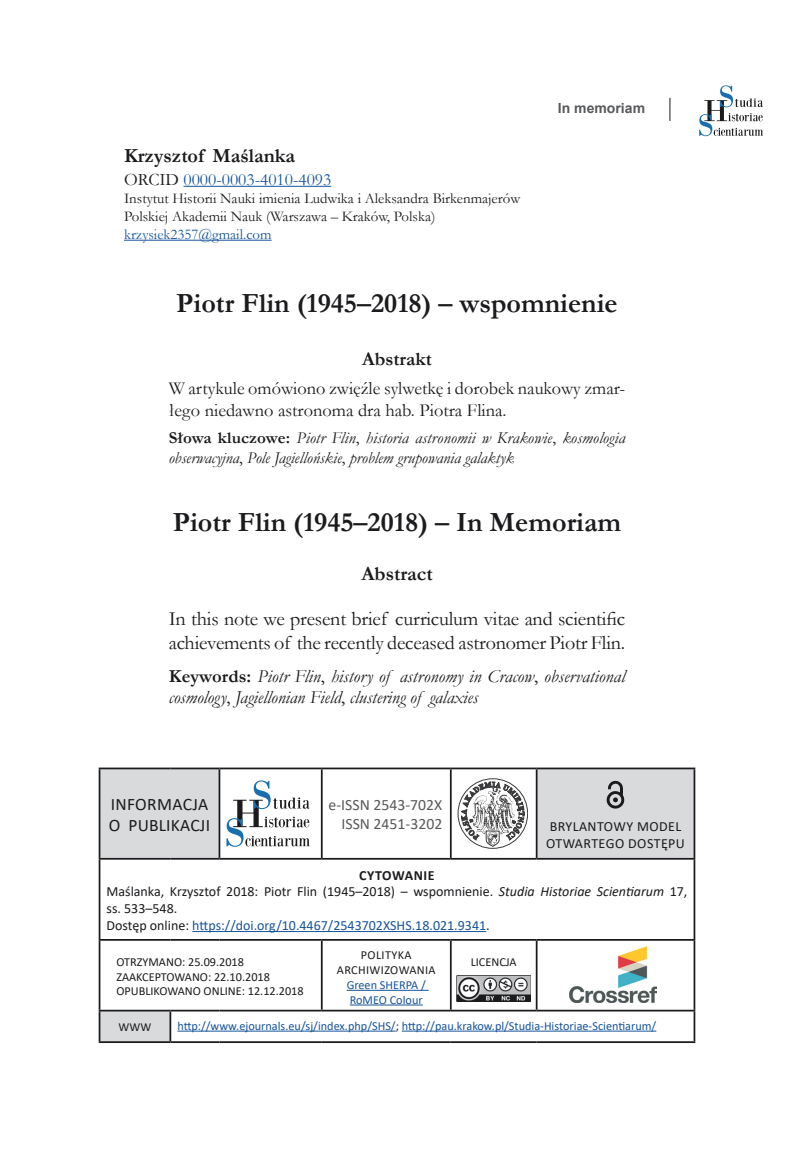
<style>
.page{position:relative;width:794px;height:1166px;background:#fff}
.page>*{position:absolute;margin:0;border:0;box-sizing:border-box;transform-origin:0 0}
.t1{font:700 28px "Garamond";color:#1b1b1e}
.t2{font:20.12px/24.2px "Garamond";letter-spacing:-.01em;color:#1b1b1e}
.t3{font:700 20.12px "Garamond";color:#1b1b1e}
.t4{font:700 19.25px "Garamond";color:#1b1b1e}
.t5{font:italic 18.38px/21.9px "Garamond";color:#1b1b1e}
.t6{font:18.38px/21.9px "Garamond";color:#1b1b1e}
.t7{font:17.5px "Garamond";color:#175499}
.t8{font:17.5px/21px "Calibri";letter-spacing:.01em;color:#1b1b1e}
.t9{font:italic 16.62px/20.1px "Garamond";color:#1b1b1e}
.t10{font:15.75px/19.2px "Calibri";color:#58595b;text-align:right}
.t11{font:14.88px/18px "Garamond";color:#1b1b1e}
.t12{font:14.88px "Garamond";color:#175499}
.t13{font:14px/16.8px "Calibri";color:#1b1b1e}
.t14{font:14px/17.5px "Calibri";letter-spacing:.03em;color:#1b1b1e}
.t15{font:700 14px "Arial";color:#58595b}
.t16{font:12.25px/14.7px "Calibri";color:#175499}
.t17{font:12.25px/14.7px "Calibri";color:#1b1b1e}
.t18{font:12.25px/15.2px "Calibri";letter-spacing:.03em;color:#1b1b1e;text-align:center}
.s1{color:#1b1b1e}
.s2{font-weight:700;font-style:normal}
.s3{font-style:normal}
.s4{font-weight:700}
.s5{font-style:italic}
.s6{color:#175499}
</style>
<div class="page">
<svg style="left:699px;top:85px;width:64px;height:51px"></svg>
<svg style="left:669px;top:98px;width:1px;height:23px"></svg>
<hr style="left:183px;top:186px;width:148px;height:1px;background:#175499">
<hr style="left:124px;top:240px;width:148px;height:1px;background:#175499">
<svg style="left:100px;top:769px;width:593px;height:272px"></svg>
<hr style="left:99px;top:767px;width:71px;height:2px;background:#1b1b1e">
<hr style="left:99px;top:769px;width:1px;height:89px;background:#1b1b1e">
<hr style="left:170px;top:767px;width:49px;height:2px;background:#1b1b1e">
<hr style="left:219px;top:767px;width:103px;height:2px;background:#1b1b1e">
<hr style="left:219px;top:769px;width:1px;height:89px;background:#1b1b1e">
<hr style="left:322px;top:767px;width:129px;height:2px;background:#1b1b1e">
<hr style="left:321px;top:769px;width:2px;height:89px;background:#1b1b1e">
<hr style="left:451px;top:767px;width:85px;height:2px;background:#1b1b1e">
<hr style="left:450px;top:769px;width:2px;height:89px;background:#1b1b1e">
<hr style="left:536px;top:767px;width:159px;height:2px;background:#1b1b1e">
<hr style="left:536px;top:769px;width:1px;height:89px;background:#1b1b1e">
<hr style="left:693px;top:769px;width:2px;height:89px;background:#1b1b1e">
<hr style="left:99px;top:858px;width:71px;height:1px;background:#1b1b1e">
<hr style="left:99px;top:859px;width:1px;height:80px;background:#1b1b1e">
<hr style="left:170px;top:858px;width:49px;height:1px;background:#1b1b1e">
<hr style="left:219px;top:858px;width:103px;height:1px;background:#1b1b1e">
<hr style="left:322px;top:858px;width:129px;height:1px;background:#1b1b1e">
<hr style="left:451px;top:858px;width:85px;height:1px;background:#1b1b1e">
<hr style="left:536px;top:858px;width:159px;height:1px;background:#1b1b1e">
<hr style="left:693px;top:859px;width:2px;height:80px;background:#1b1b1e">
<hr style="left:99px;top:939px;width:71px;height:2px;background:#1b1b1e">
<hr style="left:99px;top:941px;width:1px;height:69px;background:#1b1b1e">
<hr style="left:170px;top:939px;width:49px;height:2px;background:#1b1b1e">
<hr style="left:219px;top:939px;width:103px;height:2px;background:#1b1b1e">
<hr style="left:322px;top:939px;width:129px;height:2px;background:#1b1b1e">
<hr style="left:321px;top:941px;width:2px;height:69px;background:#1b1b1e">
<hr style="left:451px;top:939px;width:85px;height:2px;background:#1b1b1e">
<hr style="left:450px;top:941px;width:2px;height:69px;background:#1b1b1e">
<hr style="left:536px;top:939px;width:159px;height:2px;background:#1b1b1e">
<hr style="left:536px;top:941px;width:1px;height:69px;background:#1b1b1e">
<hr style="left:693px;top:941px;width:2px;height:69px;background:#1b1b1e">
<hr style="left:99px;top:1010px;width:71px;height:1px;background:#1b1b1e">
<hr style="left:99px;top:1011px;width:1px;height:30px;background:#1b1b1e">
<hr style="left:170px;top:1010px;width:49px;height:1px;background:#1b1b1e">
<hr style="left:169px;top:1011px;width:2px;height:30px;background:#1b1b1e">
<hr style="left:219px;top:1010px;width:103px;height:1px;background:#1b1b1e">
<hr style="left:322px;top:1010px;width:129px;height:1px;background:#1b1b1e">
<hr style="left:451px;top:1010px;width:85px;height:1px;background:#1b1b1e">
<hr style="left:536px;top:1010px;width:159px;height:1px;background:#1b1b1e">
<hr style="left:693px;top:1011px;width:2px;height:30px;background:#1b1b1e">
<hr style="left:99px;top:1041px;width:71px;height:2px;background:#1b1b1e">
<hr style="left:170px;top:1041px;width:49px;height:2px;background:#1b1b1e">
<hr style="left:219px;top:1041px;width:103px;height:2px;background:#1b1b1e">
<hr style="left:322px;top:1041px;width:129px;height:2px;background:#1b1b1e">
<hr style="left:451px;top:1041px;width:85px;height:2px;background:#1b1b1e">
<hr style="left:536px;top:1041px;width:159px;height:2px;background:#1b1b1e">
<svg style="left:226px;top:780px;width:84px;height:67px"></svg>
<svg style="left:461px;top:778px;width:63px;height:68px"></svg>
<img style="left:606px;top:781px;width:18px;height:27px">
<hr style="left:192px;top:931px;width:294px;height:1px;background:#175499">
<hr style="left:347px;top:990px;width:81px;height:1px;background:#175499">
<hr style="left:350px;top:1004px;width:73px;height:1px;background:#175499">
<img style="left:457px;top:975px;width:73px;height:26px">
<img style="left:570px;top:947px;width:86px;height:56px">
<hr style="left:177px;top:1031px;width:219px;height:1px;background:#175499">
<hr style="left:402px;top:1031px;width:254px;height:1px;background:#175499">
<h2 class="t3" style="left:124px;top:142px;width:173px">Krzysztof Maślanka</h2>
<p class="t7" style="left:124px;top:168px;width:209px"><span class="s1">ORCID</span> 0000-0003-4010-4093</p>
<p class="t11" style="left:124px;top:189px;width:398px">Instytut Historii Nauki imienia Ludwika i Aleksandra Birkenmajerów<br>Polskiej Akademii Nauk (Warszawa – Kraków, Polska)</p>
<p class="t12" style="left:124px;top:224px;width:149px">krzysiek2357@gmail.com</p>
<p class="t15" style="left:558px;top:99px;width:89px">In memoriam</p>
<h1 class="t1" style="left:176px;top:284px;width:443px">Piotr Flin (1945–2018) – wspomnienie</h1>
<h3 class="t4" style="left:362px;top:345px;width:71px">Abstrakt</h3>
<h3 class="t6" style="left:169px;top:377px;width:458px">W artykule omówiono zwięźle sylwetkę i dorobek naukowy zmar&shy;łego niedawno astronoma dra hab. Piotra Flina.</h3>
<p class="t9" style="left:169px;top:427px;width:458px"><span class="s2">Słowa kluczowe:</span> Piotr Flin<span class="s3">,</span> historia astronomii w Krakowie<span class="s3">,</span> kosmologia obserwacyjna<span class="s3">,</span> Pole Jagiellońskie<span class="s3">,</span> problem grupowania galaktyk</p>
<h1 class="t1" style="left:173px;top:503px;width:450px">Piotr Flin (1945–2018) – In Memoriam</h1>
<h2 class="t3" style="left:361px;top:560px;width:73px">Abstract</h2>
<h2 class="t2" style="left:169px;top:606px;width:458px">In this note we present brief curriculum vitae and scientific achievements of the recently deceased astronomer Piotr Flin.</h2>
<h3 class="t5" style="left:169px;top:664px;width:458px"><span class="s2">Keywords:</span> Piotr Flin<span class="s3">,</span> history of astronomy in Cracow<span class="s3">,</span> observational cosmology<span class="s3">,</span> Jagiellonian Field<span class="s3">,</span> clustering of galaxies</h3>
<p class="t8" style="left:109px;top:793px;width:103px">INFORMACJA<br>O PUBLIKACJI</p>
<p class="t10" style="left:328px;top:794px;width:115px">e-ISSN 2543-702X<br>ISSN 2451-3202</p>
<p class="t14" style="left:546px;top:817px;width:140px">BRYLANTOWY MODEL<br>OTWARTEGO DOSTĘPU</p>
<p class="t13" style="left:107px;top:866px;width:582px;text-indent:253px"><span class="s4">CYTOWANIE<br></span>Maślanka, Krzysztof 2018: Piotr Flin (1945–2018) – wspomnienie. <span class="s5">Studia Historiae Scientiarum</span> 17, ss. 533–548.<br>Dostęp online: <span class="s6">https://doi.org/10.4467/2543702XSHS.18.021.9341</span>.</p>
<p class="t17" style="left:116px;top:954px;width:189px">OTRZYMANO: 25.09.2018<br>ZAAKCEPTOWANO: 22.10.2018<br>OPUBLIKOWANO ONLINE: 12.12.2018</p>
<p class="t18" style="left:337px;top:947px;width:100px">POLITYKA<br>ARCHIWIZOWANIA</p>
<p class="t17" style="left:471px;top:954px;width:48px">LICENCJA</p>
<p class="t16" style="left:347px;top:977px;width:81px">Green SHERPA /<br>RoMEO Colour</p>
<p class="t17" style="left:119px;top:1019px;width:34px">WWW</p>
<p class="t16" style="left:177px;top:1018px;width:480px">http://www.ejournals.eu/sj/index.php/SHS/<span class="s1">;</span> http://pau.krakow.pl/Studia-Historiae-Scientiarum/</p>
</div>
